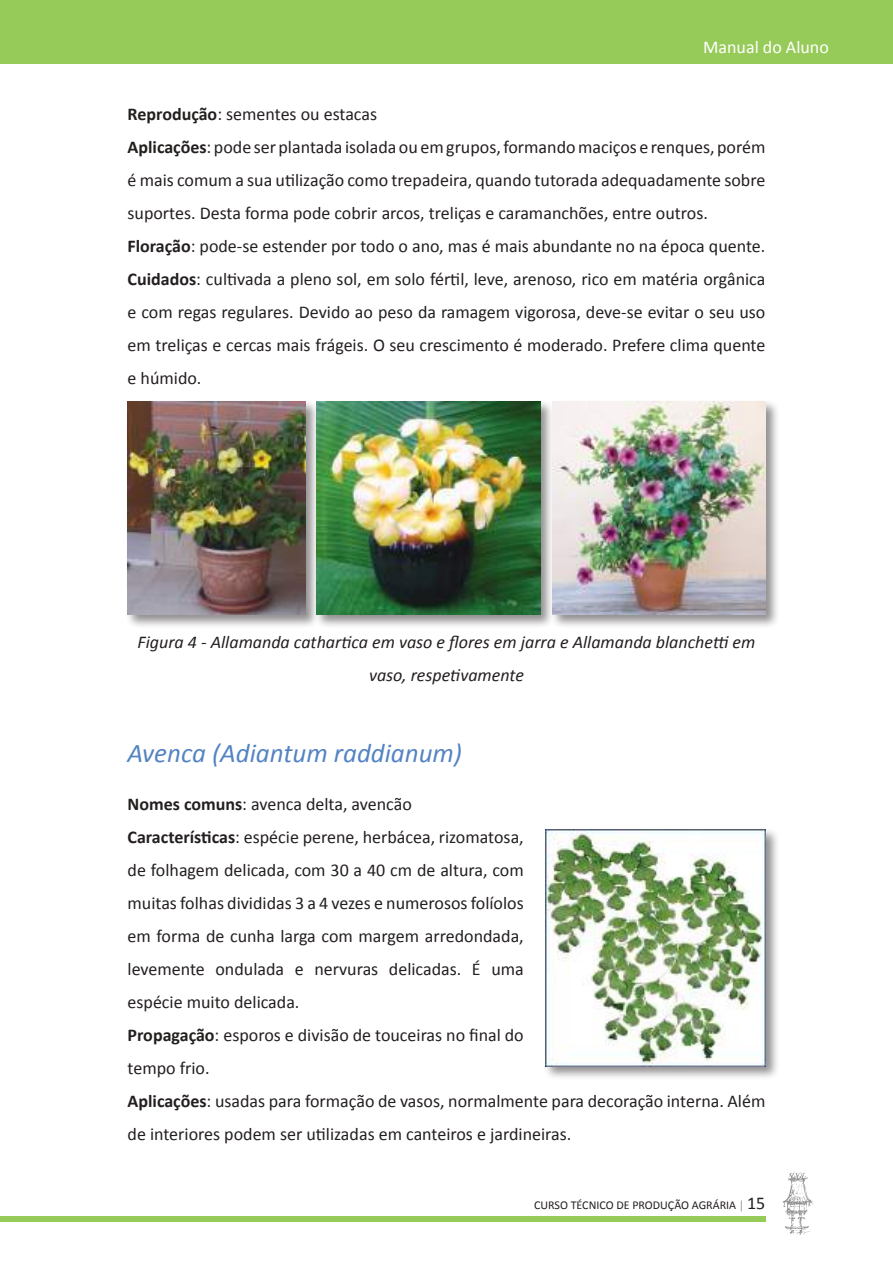
<style>
.page{position:relative;width:893px;height:1263px;background:#fff}
.page>*{position:absolute;margin:0;border:0;box-sizing:border-box;transform-origin:0 0}
.t1{font:italic 27px "Calibri";color:#5383c3}
.t2{font:18px/33px "Calibri";color:#241f1f}
.t3{font:italic 18px/33px "Calibri";color:#241f1f;text-align:center}
.t4{font:18px "Calibri";color:#fff}
.t5{font:12px "Calibri";color:#241f1f}
.s1{font-weight:700}
.s2{color:#919193}
.s3{font-size:18px}
</style>
<div class="page">
<div style="left:0;top:1216px;width:765px;height:5px;background:#97cb59"></div>
<div style="left:0;top:0;width:893px;height:64px;background:#97cb59"></div>
<svg style="left:783px;top:1171px;width:30px;height:64px"></svg>
<div style="left:125px;top:400px;width:195px;height:229px;background:#241f1f;opacity:.5"></div>
<img style="left:128px;top:402px;width:177px;height:213px">
<div style="left:314px;top:400px;width:240px;height:229px;background:#241f1f;opacity:.5"></div>
<img style="left:316px;top:402px;width:224px;height:213px">
<div style="left:550px;top:400px;width:229px;height:229px;background:#241f1f;opacity:.5"></div>
<img style="left:553px;top:402px;width:212px;height:213px">
<div style="left:543px;top:827px;width:236px;height:253px;background:#241f1f;opacity:.5"></div>
<img style="left:545px;top:829px;width:220px;height:237px">
<p class="t4" style="left:703px;top:36px;width:127px">Manual do Aluno</p>
<p class="t2" style="left:128px;top:96px;width:639px"><span class="s1">Reprodução</span>: sementes ou estacas<br><span class="s1">Aplicações</span>: pode ser plantada isolada ou em grupos, formando maciços e renques, porém é mais comum a sua utilização como trepadeira, quando tutorada adequadamente sobre suportes. Desta forma pode cobrir arcos, treliças e caramanchões, entre outros.<br><span class="s1">Floração</span>: pode-se estender por todo o ano, mas é mais abundante no na época quente.<br><span class="s1">Cuidados</span>: cultivada a pleno sol, em solo fértil, leve, arenoso, rico em matéria orgânica e com regas regulares. Devido ao peso da ramagem vigorosa, deve-se evitar o seu uso em treliças e cercas mais frágeis. O seu crescimento é moderado. Prefere clima quente e húmido.</p>
<p class="t3" style="left:138px;top:624px;width:619px">Figura 4 - Allamanda cathartica em vaso e flores em jarra e Allamanda blanchetti em vaso, respetivamente</p>
<h1 class="t1" style="left:128px;top:736px;width:336px">Avenca (Adiantum raddianum)</h1>
<p class="t2" style="left:128px;top:786px;width:639px"><span class="s1">Nomes comuns</span>: avenca delta, avencão<br><span class="s1">Características</span>: espécie perene, herbácea, rizomatosa,<br>de folhagem delicada, com 30 a 40 cm de altura, com<br>muitas folhas divididas 3 a 4 vezes e numerosos folíolos<br>em forma de cunha larga com margem arredondada,<br>levemente ondulada e nervuras delicadas. É uma<br>espécie muito delicada.<br><span class="s1">Propagação</span>: esporos e divisão de touceiras no final do<br>tempo frio.<br><span class="s1">Aplicações</span>: usadas para formação de vasos, normalmente para decoração interna. Além de interiores podem ser utilizadas em canteiros e jardineiras.</p>
<p class="t5" style="left:534px;top:1198px;width:233px">CURSO TÉCNICO DE PRODUÇÃO AGRÁRIA <span class="s2">|</span> <span class="s3">15</span></p>
</div>
